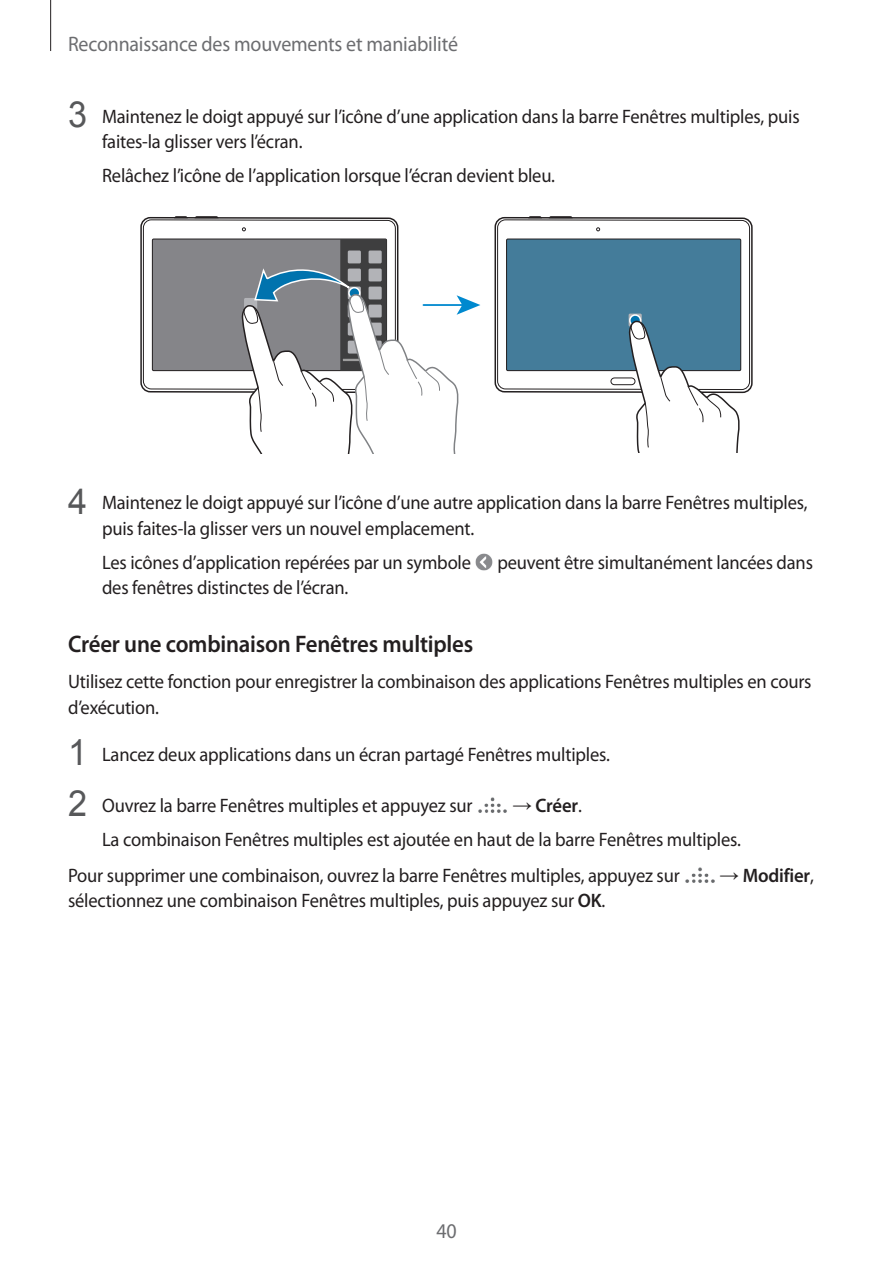
<style>
.page{position:relative;width:893px;height:1263px;background:#fff}
.page>*{position:absolute;margin:0;border:0;box-sizing:border-box;transform-origin:0 0}
.t1{font:600 24px "Myriad Pro";letter-spacing:-.01em;color:#231f20;scale:.95 1}
.t2{font:21px "Myriad Pro";letter-spacing:-.01em;color:#6c6d70;scale:.95 1}
.t3{font:19.5px/25.5px "Myriad Pro";letter-spacing:-.01em;color:#231f20;scale:.95 1}
.t4{font:600 19.5px "Myriad Pro";letter-spacing:-.01em;color:#231f20;scale:.96 1}
.s1{font-family:"Arial";font-size:36px;color:#57585a}
.s2{font-family:"Arial"}
.s3{font-weight:600}
.s4{font-family:"Arial";font-weight:400}
.s5{font-weight:400}
</style>
<div class="page">
<hr style="left:50px;top:0;width:1px;height:51px;background:#231f20">
<svg style="left:495px;top:216px;width:257px;height:237px"></svg>
<svg style="left:141px;top:216px;width:339px;height:238px"></svg>
<img style="left:475px;top:553px;width:18px;height:18px">
<img style="left:478px;top:797px;width:29px;height:16px">
<img style="left:685px;top:867px;width:30px;height:16px">
<p class="t2" style="left:68px;top:31px;width:412px">Reconnaissance des mouvements et maniabilité</p>
<p class="t3" style="left:102px;top:103px;width:736px;text-indent:-34px"><span class="s1">3</span> Maintenez le doigt appuyé sur l’icône d’une application dans la barre Fenêtres multiples, puis faites-la glisser vers l’écran.</p>
<p class="t3" style="left:102px;top:163px;width:478px">Relâchez l’icône de l’application lorsque l’écran devient bleu.</p>
<p class="t3" style="left:102px;top:489px;width:744px;text-indent:-34px"><span class="s1">4</span> Maintenez le doigt appuyé sur l’icône d’une autre application dans la barre Fenêtres multiples, puis faites-la glisser vers un nouvel emplacement.</p>
<p class="t3" style="left:102px;top:549px;width:390px">Les icônes d’application repérées par un symbole</p>
<p class="t3" style="left:497px;top:549px;width:334px">peuvent être simultanément lancées dans</p>
<p class="t3" style="left:102px;top:574px;width:261px">des fenêtres distinctes de l’écran.</p>
<p class="t1" style="left:68px;top:629px;width:428px">Créer une combinaison Fenêtres multiples</p>
<p class="t3" style="left:68px;top:669px;width:784px">Utilisez cette fonction pour enregistrer la combinaison des applications Fenêtres multiples en cours d’exécution.</p>
<p class="t3" style="left:68px;top:741px;width:572px"><span class="s1">1</span> Lancez deux applications dans un écran partagé Fenêtres multiples.</p>
<p class="t3" style="left:68px;top:792px;width:427px"><span class="s1">2</span> Ouvrez la barre Fenêtres multiples et appuyez sur</p>
<p class="t3" style="left:102px;top:788px;width:674px;line-height:34px;text-indent:410px"><span class="s2">→</span> <span class="s3">Créer</span>.<br>La combinaison Fenêtres multiples est ajoutée en haut de la barre Fenêtres multiples.</p>
<p class="t3" style="left:68px;top:862px;width:645px">Pour supprimer une combinaison, ouvrez la barre Fenêtres multiples, appuyez sur</p>
<p class="t4" style="left:720px;top:863px;width:100px"><span class="s4">→</span> Modifier<span class="s5">,</span></p>
<p class="t3" style="left:68px;top:888px;width:567px">sélectionnez une combinaison Fenêtres multiples, puis appuyez sur <span class="s3">OK</span>.</p>
<p class="t2" style="left:436px;top:1218px;width:23px">40</p>
</div>
